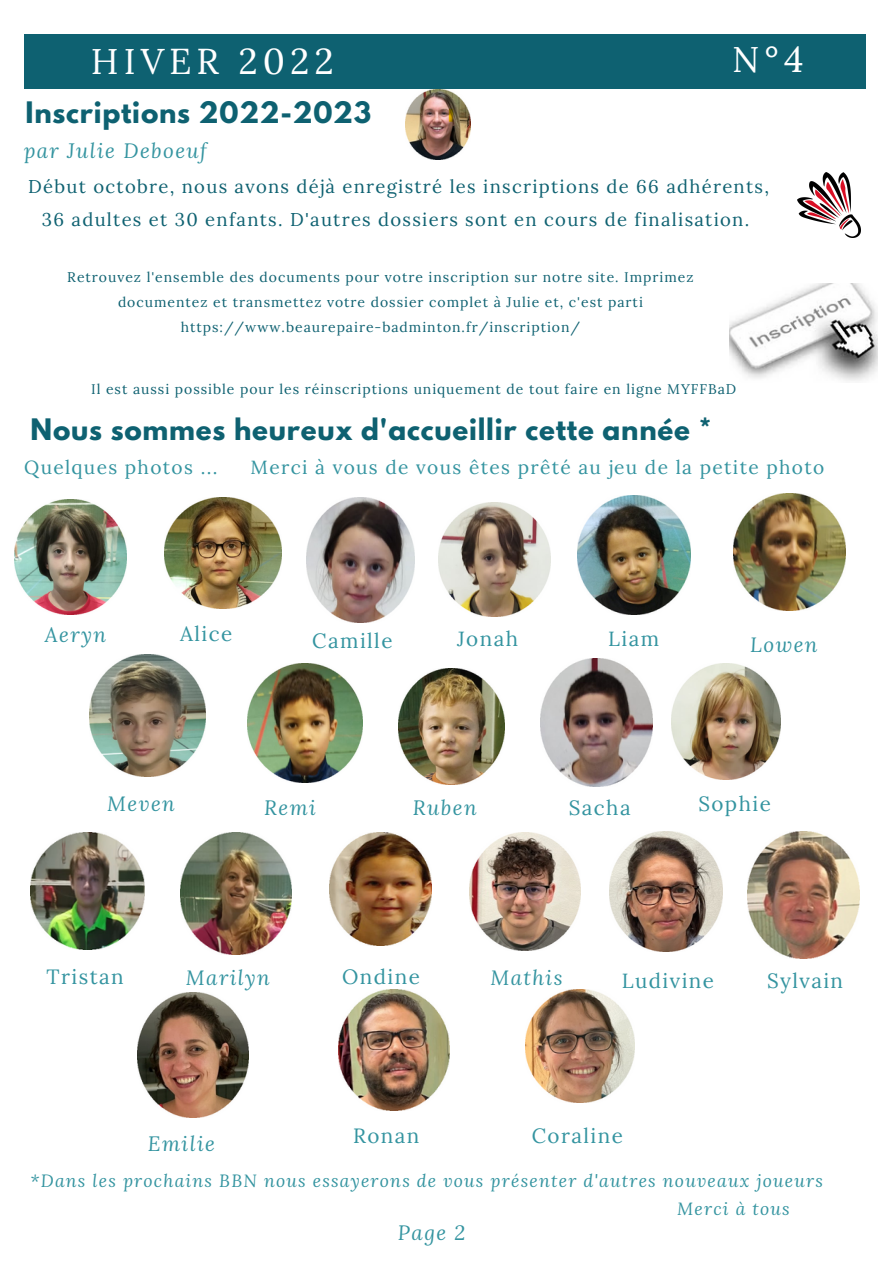
<style>
.page{position:relative;width:893px;height:1264px;background:#fff}
.page>*{position:absolute;margin:0;border:0;box-sizing:border-box;transform-origin:0 0}
.t1{font:35.85px "Lora";color:#fff}
.t2{font:28.35px "Lora";color:#fff}
.t3{font:700 26.25px "League Spartan";letter-spacing:.03em;color:#0e6171}
.t4{font:20.55px "Lora";letter-spacing:.07em;color:#3494a0}
.t5{font:italic 20.55px "Lora";letter-spacing:.07em;color:#3494a0}
.t6{font:19.05px "Lora";letter-spacing:.07em;color:#3494a0}
.t7{font:18.45px/32.5px "Lora";letter-spacing:.07em;color:#0e6171;text-align:center}
.t8{font:italic 17.55px/27.9px "Lora";letter-spacing:.07em;color:#3494a0}
.t9{font:13.95px/24.8px "Lora";letter-spacing:.07em;color:#0e6171;text-align:center}
.s1{font-size:35.85px}
</style>
<div class="page">
<img style="left:729px;top:283px;width:148px;height:98px">
<img style="left:406px;top:89px;width:64px;height:70px">
<img style="left:797px;top:172px;width:63px;height:65px">
<img style="left:15px;top:500px;width:111px;height:114px">
<img style="left:165px;top:497px;width:117px;height:112px">
<img style="left:306px;top:497px;width:108px;height:125px">
<img style="left:438px;top:503px;width:112px;height:113px">
<img style="left:577px;top:495px;width:113px;height:119px">
<img style="left:733px;top:493px;width:112px;height:117px">
<img style="left:89px;top:654px;width:116px;height:122px">
<img style="left:247px;top:663px;width:116px;height:119px">
<img style="left:398px;top:668px;width:106px;height:116px">
<img style="left:540px;top:658px;width:112px;height:128px">
<img style="left:671px;top:663px;width:109px;height:116px">
<img style="left:31px;top:832px;width:113px;height:117px">
<img style="left:180px;top:833px;width:111px;height:121px">
<div style="left:25px;top:35px;width:840px;height:54px;background:#0e6171"></div>
<img style="left:329px;top:832px;width:102px;height:113px">
<img style="left:470px;top:832px;width:110px;height:118px">
<img style="left:747px;top:831px;width:112px;height:127px">
<img style="left:609px;top:831px;width:113px;height:120px">
<img style="left:137px;top:992px;width:112px;height:125px">
<img style="left:525px;top:989px;width:109px;height:113px">
<img style="left:339px;top:989px;width:110px;height:121px">
<h2 class="t2" style="left:91px;top:32px;width:262px"><span class="s1">H</span>A U<span class="s1">I</span> T<span class="s1">V</span>O<span class="s1">E</span>M<span class="s1">R</span>N<span class="s1">2</span>E <span class="s1">0</span>2<span class="s1">2</span>0 <span class="s1">2</span>2 2</h2>
<h1 class="t1" style="left:732px;top:32px;width:75px">NN °° 43</h1>
<h3 class="t3" style="left:26px;top:99px;width:347px">Inscriptions 2022-2023</h3>
<h3 class="t5" style="left:24px;top:137px;width:185px">par Julie Deboeuf</h3>
<h3 class="t7" style="left:28px;top:170px;width:742px">Début octobre, nous avons déjà enregistré les inscriptions de 66 adhérents,<br>36 adultes et 30 enfants. D'autres dossiers sont en cours de finalisation.</h3>
<p class="t9" style="left:67px;top:265px;width:627px">Retrouvez l'ensemble des documents pour votre inscription sur notre site. Imprimez documentez et transmettez votre dossier complet à Julie et, c'est parti https://www.beaurepaire-badminton.fr/inscription/</p>
<p class="t9" style="left:91px;top:376px;width:646px">Il est aussi possible pour les réinscriptions uniquement de tout faire en ligne MYFFBaD</p>
<h3 class="t3" style="left:31px;top:416px;width:682px">Nous sommes heureux d'accueillir cette année *</h3>
<h3 class="t6" style="left:24px;top:455px;width:195px">Quelques photos ...</h3>
<h3 class="t6" style="left:250px;top:455px;width:575px">Merci à vous de vous êtes prêté au jeu de la petite photo</h3>
<h3 class="t5" style="left:45px;top:621px;width:63px">Aeryn</h3>
<h3 class="t4" style="left:180px;top:620px;width:54px">Alice</h3>
<h3 class="t4" style="left:312px;top:627px;width:82px">Camille</h3>
<h3 class="t5" style="left:750px;top:631px;width:69px">Lowen</h3>
<h3 class="t4" style="left:457px;top:625px;width:62px">Jonah</h3>
<h3 class="t4" style="left:608px;top:625px;width:53px">Liam</h3>
<h3 class="t5" style="left:107px;top:789px;width:69px">Meven</h3>
<h3 class="t5" style="left:264px;top:793px;width:53px">Remi</h3>
<h3 class="t5" style="left:413px;top:793px;width:65px">Ruben</h3>
<h3 class="t4" style="left:568px;top:793px;width:63px">Sacha</h3>
<h3 class="t4" style="left:698px;top:790px;width:74px">Sophie</h3>
<h3 class="t4" style="left:47px;top:963px;width:79px">Tristan</h3>
<h3 class="t5" style="left:186px;top:963px;width:85px">Marilyn</h3>
<h3 class="t4" style="left:342px;top:963px;width:79px">Ondine</h3>
<h3 class="t5" style="left:490px;top:963px;width:74px">Mathis</h3>
<h3 class="t4" style="left:621px;top:966px;width:94px">Ludivine</h3>
<h3 class="t4" style="left:767px;top:966px;width:78px">Sylvain</h3>
<h3 class="t5" style="left:148px;top:1129px;width:68px">Emilie</h3>
<h3 class="t4" style="left:353px;top:1122px;width:68px">Ronan</h3>
<h3 class="t4" style="left:531px;top:1122px;width:93px">Coraline</h3>
<p class="t8" style="left:677px;top:1166px;width:147px;text-indent:-646px">*Dans les prochains BBN nous essayerons de vous présenter d'autres nouveaux joueurs<br>Merci à tous</p>
<h3 class="t5" style="left:398px;top:1219px;width:69px">Page 2</h3>
</div>
